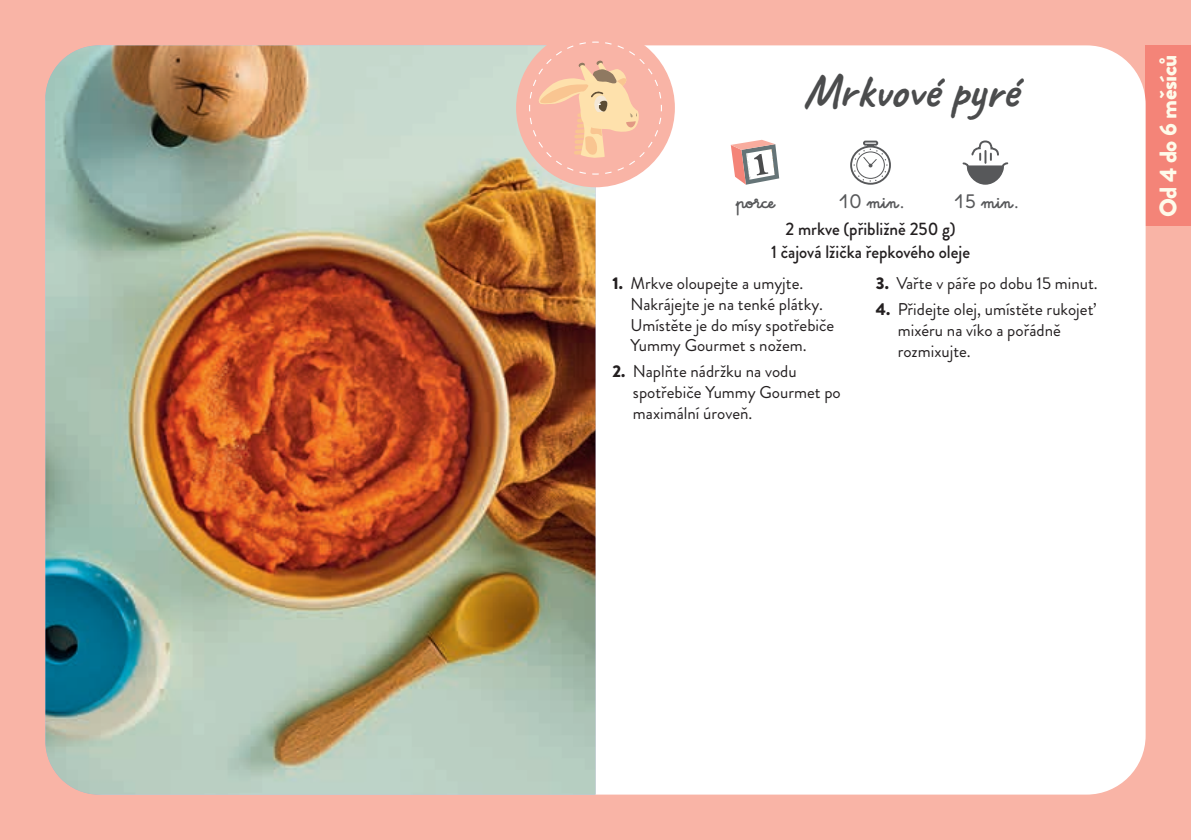
<style>
.page{position:relative;width:1191px;height:840px;background:#fff}
.page>*{position:absolute;margin:0;border:0;box-sizing:border-box;transform-origin:0 0}
.t1{font:700 48px "Caveat";color:#4b4c4d}
.t2{font:900 24px "Brandon Grotesque";letter-spacing:-.02em;color:#fefbea}
.t3{font:900 21.8px "Memimas Pro";color:#57585a}
.t4{font:500 18px/22.8px "Brandon Grotesque";color:#231f20;text-align:center;scale:.95 1}
.t5{font:17px/20.8px "Brandon Grotesque";color:#231f20}
.s1{font-weight:900}
</style>
<div class="page">
<div style="left:0;top:0;width:1191px;height:839px;background:#f9b4a6"></div>
<div style="left:1145px;top:45px;width:46px;height:181px;background:#f48478"></div>
<div style="left:45px;top:45px;width:1100px;height:749px;background:#fff;border-radius:59px"></div>
<img style="left:45px;top:45px;width:550px;height:749px">
<div style="left:516px;top:28px;width:159px;height:159px;background:#f9b4a6;border-radius:50%"></div>
<svg style="left:528px;top:41px;width:134px;height:134px"></svg>
<svg style="left:962px;top:140px;width:47px;height:45px"></svg>
<div style="left:850px;top:145px;width:41px;height:40px;border:2px solid #57585a;border-radius:50%"></div>
<div style="left:863px;top:140px;width:15px;height:5px;border:2px solid #57585a;border-radius:2px"></div>
<svg style="left:853px;top:144px;width:34px;height:37px"></svg>
<svg style="left:730px;top:140px;width:50px;height:45px"></svg>
<h1 class="t1" style="left:803px;top:60px;width:216px">Mrkvové pyré</h1>
<p class="t3" style="left:736px;top:189px;width:40px">porce</p>
<p class="t3" style="left:839px;top:189px;width:68px">10 min.</p>
<p class="t3" style="left:954px;top:189px;width:67px">15 min.</p>
<p class="t4" style="left:771px;top:218px;width:211px">2 mrkve (přibližně 250 g)<br>1 čajová lžička řepkového oleje</p>
<p class="t5" style="left:630px;top:273px;width:205px;text-indent:-18px"><span class="s1">1.</span> Mrkve oloupejte a umyjte.<br>Nakrájejte je na tenké plátky.<br>Umístěte je do mísy spotřebiče<br>Yummy Gourmet s nožem.</p>
<p class="t5" style="left:633px;top:361px;width:209px;text-indent:-20px"><span class="s1">2.</span> Naplňte nádržku na vodu spotřebiče Yummy Gourmet po maximální úroveň.</p>
<p class="t5" style="left:876px;top:273px;width:223px"><span class="s1">3.</span> Vařte v páře po dobu 15 minut.</p>
<p class="t5" style="left:897px;top:299px;width:197px;text-indent:-22px"><span class="s1">4.</span> Přidejte olej, umístěte rukojeť mixéru na víko a pořádně rozmixujte.</p>
<h2 class="t2" style="left:1151px;top:217px;width:164px;rotate:-90deg">Od 4 do 6 měsíců</h2>
</div>
